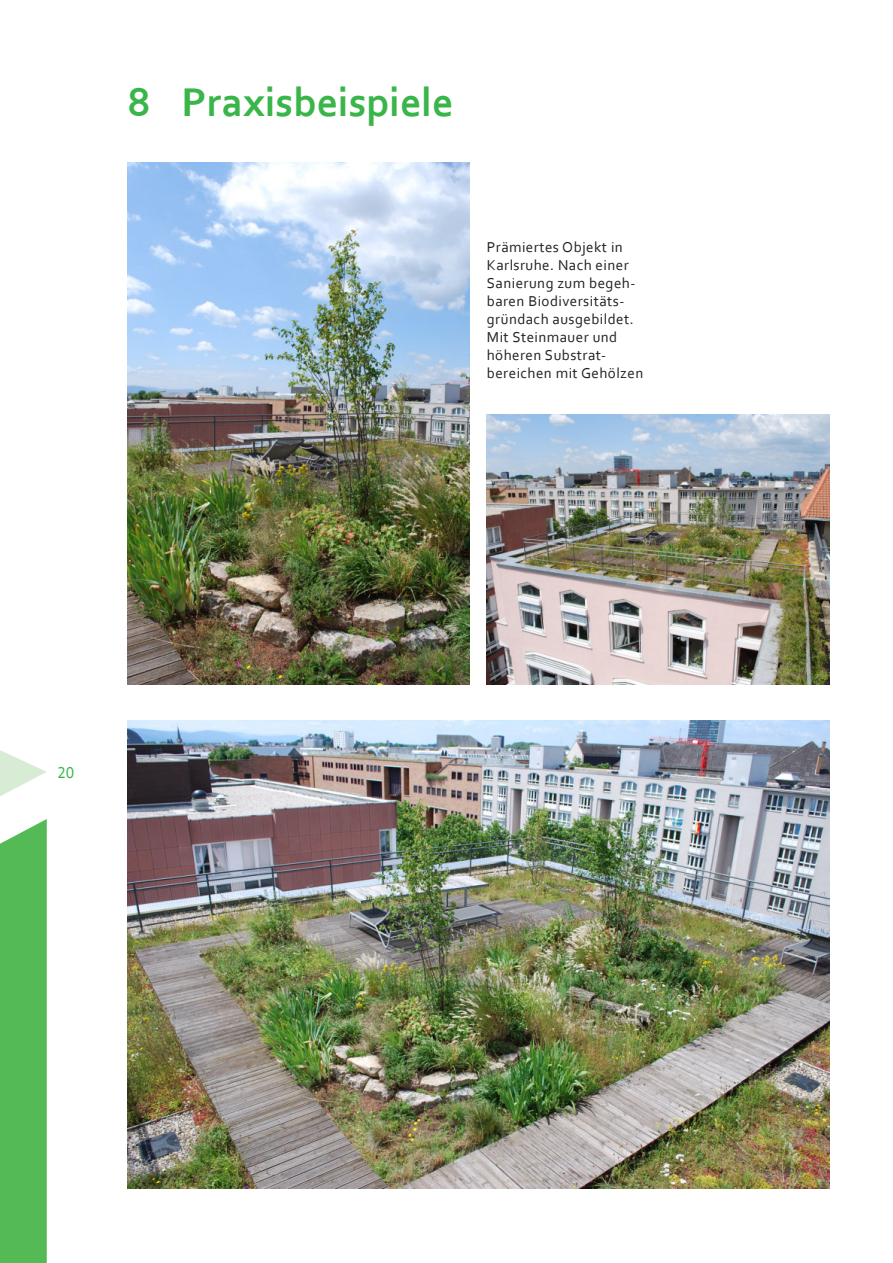
<style>
.page{position:relative;width:893px;height:1263px;background:#fff}
.page>*{position:absolute;margin:0;border:0;box-sizing:border-box;transform-origin:0 0}
.t1{font:700 42px "Corbel";color:#3ab54a}
.t2{font:16.5px "Corbel";color:#3ab54a}
.t3{font:15px/18px "Corbel";letter-spacing:.03em;color:#231f20}
</style>
<div class="page">
<div style="left:0;top:819px;width:47px;height:444px;background:#54ba56"></div>
<svg style="left:0;top:750px;width:47px;height:46px"></svg>
<img style="left:128px;top:162px;width:342px;height:522px">
<img style="left:487px;top:414px;width:342px;height:270px">
<img style="left:128px;top:720px;width:701px;height:468px">
<h1 class="t1" style="left:128px;top:86px;width:328px">8 Praxisbeispiele</h1>
<p class="t3" style="left:487px;top:239px;width:158px">Prämiertes Objekt in<br>Karlsruhe. Nach einer<br>Sanierung zum begeh&shy;baren Biodiversitäts&shy;gründach ausgebildet.<br>Mit Steinmauer und höheren Substrat&shy;bereichen mit Gehölzen</p>
<p class="t2" style="left:57px;top:762px;width:19px">20</p>
</div>
